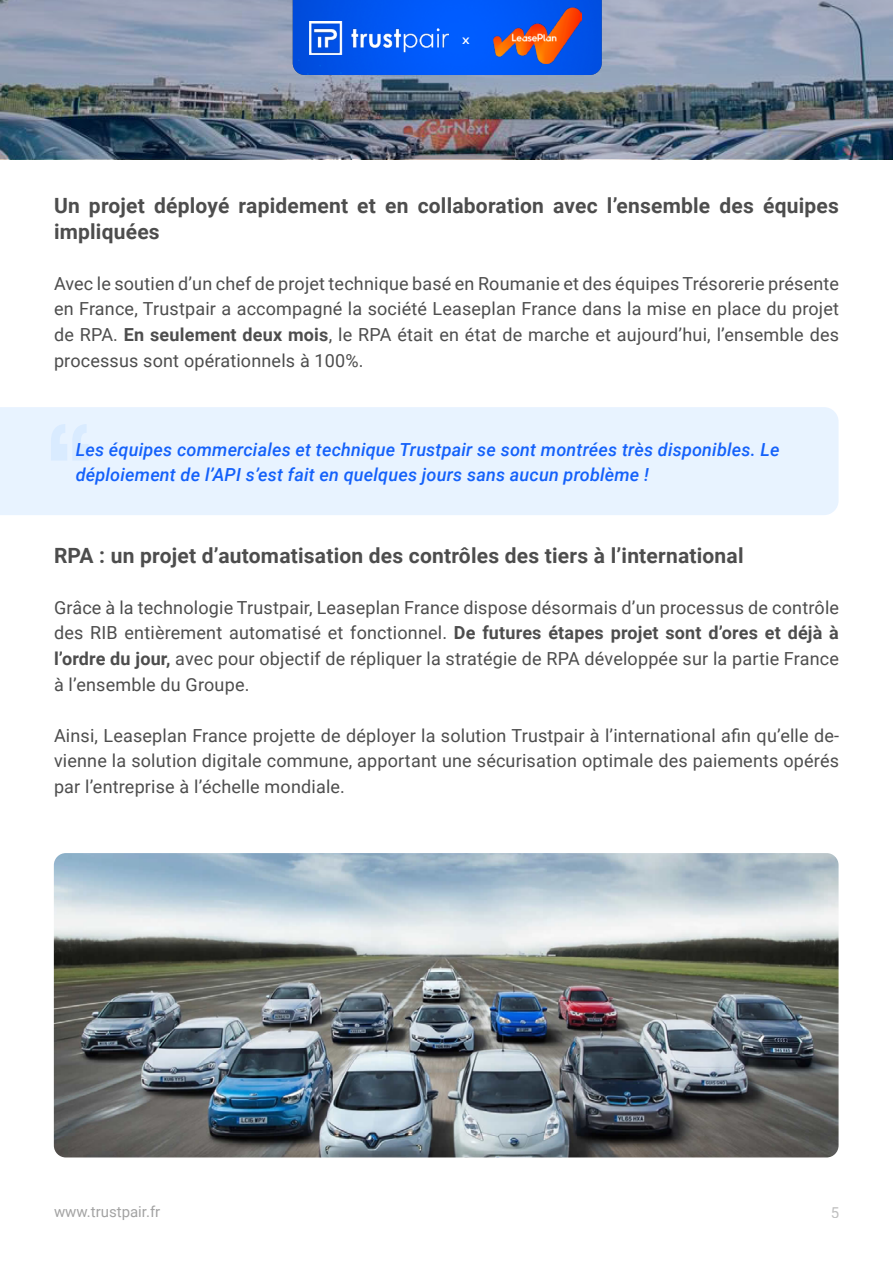
<style>
.page{position:relative;width:893px;height:1263px;background:#fff}
.page>*{position:absolute;margin:0;border:0;box-sizing:border-box;transform-origin:0 0}
.t1{font:700 21px/25.5px "Roboto";letter-spacing:.01em;color:#4d4d4d}
.t2{font:18px/25.5px "Roboto";letter-spacing:.01em;color:#4d4d4d;text-align:justify}
.t3{font:italic 500 18px/25.5px "Roboto";letter-spacing:.01em;color:#1461fa}
.t4{font:15px "Roboto";color:#a3a3a3}
.t5{font:500 9px "Roboto";color:#fff;scale:1.33 1}
.s1{font-weight:700}
</style>
<div class="page">
<img style="left:0;top:0;width:893px;height:159px">
<img style="left:293px;top:0;width:309px;height:75px">
<img style="left:310px;top:21px;width:139px;height:33px">
<img style="left:493px;top:8px;width:88px;height:56px">
<div style="left:0;top:407px;width:838px;height:108px;background:#e8f3ff"></div>
<svg style="left:51px;top:424px;width:38px;height:37px"></svg>
<img style="left:54px;top:853px;width:784px;height:304px">
<p class="t5" style="left:462px;top:34px;width:7px">X</p>
<p class="t1" style="left:54px;top:192px;width:786px">Un projet déployé rapidement et en collaboration avec l’ensemble des équipes impliquées</p>
<p class="t2" style="left:54px;top:270px;width:787px">Avec le soutien d’un chef de projet technique basé en Roumanie et des équipes Trésorerie présente en France, Trustpair a accompagné la société Leaseplan France dans la mise en place du projet de RPA. <span class="s1">En seulement deux mois</span>, le RPA était en état de marche et aujourd’hui, l’ensemble des processus sont opérationnels à 100%.</p>
<p class="t3" style="left:76px;top:436px;width:705px">Les équipes commerciales et technique Trustpair se sont montrées très disponibles. Le déploiement de l’API s’est fait en quelques jours sans aucun problème !</p>
<p class="t1" style="left:54px;top:542px;width:691px">RPA : un projet d’automatisation des contrôles des tiers à l’international</p>
<p class="t2" style="left:54px;top:594px;width:787px">Grâce à la technologie Trustpair, Leaseplan France dispose désormais d’un processus de contrôle des RIB entièrement automatisé et fonctionnel. <span class="s1">De futures étapes projet sont d’ores et déjà à l’ordre du jour,</span> avec pour objectif de répliquer la stratégie de RPA développée sur la partie France à l’ensemble du Groupe.</p>
<p class="t2" style="left:54px;top:722px;width:787px">Ainsi, Leaseplan France projette de déployer la solution Trustpair à l’international afin qu’elle de&shy;vienne la solution digitale commune, apportant une sécurisation optimale des paiements opérés par l’entreprise à l’échelle mondiale.</p>
<p class="t4" style="left:54px;top:1201px;width:108px">www.trustpair.fr</p>
<p class="t4" style="left:830px;top:1202px;width:10px">5</p>
</div>
